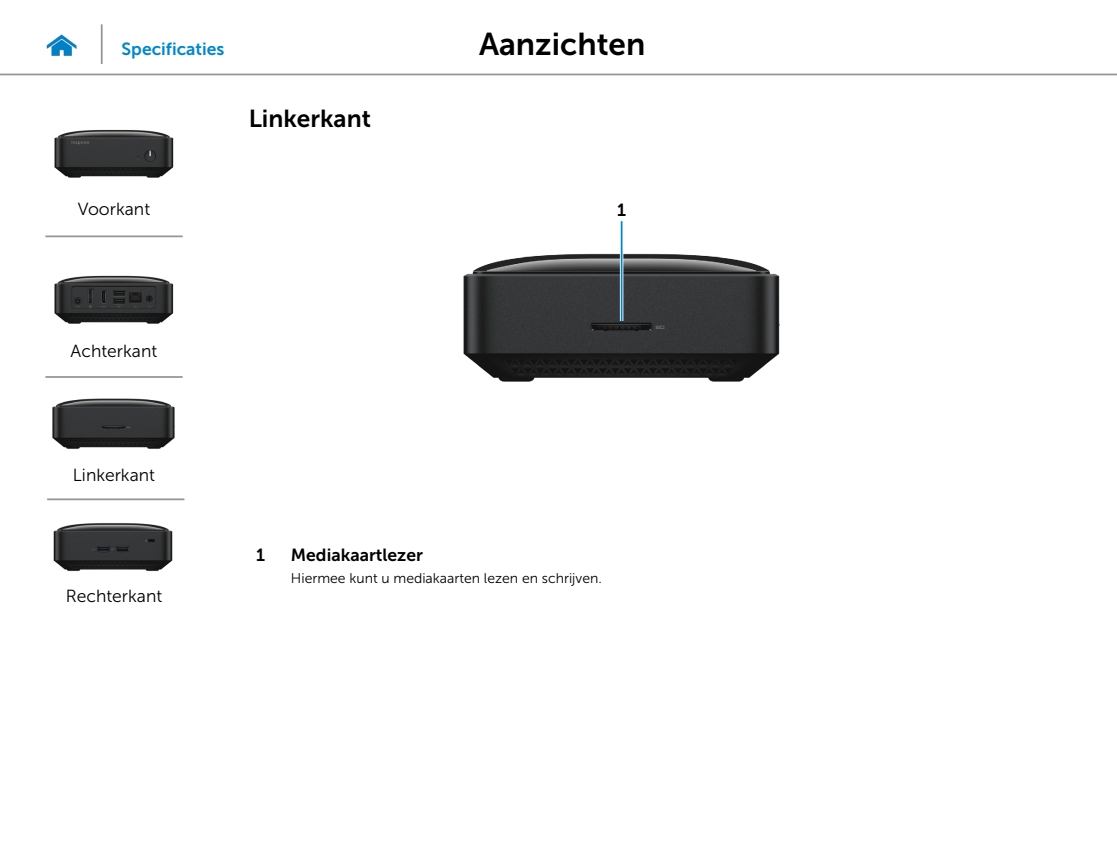
<style>
.page{position:relative;width:1117px;height:844px;background:#fff}
.page>*{position:absolute;margin:0;border:0;box-sizing:border-box;transform-origin:0 0}
.t1{font:31.5px "Museo Sans For Dell 700";color:#000}
.Head2{font:24.5px "Museo Sans For Dell 700";color:#000}
.t2{font:17.5px "Museo Sans For Dell 300";color:#000}
.Callout_Head{font:17.5px "Museo Sans For Dell 700";color:#000}
.t3{font:17.5px "Museo Sans For Dell 700";color:#0087cc}
.Callout-L{font:17.5px "Museo Sans For Dell 700";color:#000}
.Callout_description{font:14px "Museo Sans For Dell 300";color:#000}
</style>
<div class="page">
<hr style="left:0;top:74px;width:1116px;height:1px;background:#939598">
<img style="left:46px;top:34px;width:31px;height:23px">
<img style="left:463px;top:253px;width:317px;height:129px">
<svg style="left:619px;top:221px;width:4px;height:100px"></svg>
<hr style="left:620px;top:221px;width:2px;height:100px;background:#0087cc">
<hr style="left:101px;top:24px;width:2px;height:40px;background:#939598">
<img style="left:54px;top:129px;width:120px;height:49px">
<img style="left:54px;top:275px;width:120px;height:49px">
<img style="left:52px;top:398px;width:123px;height:51px">
<img style="left:53px;top:523px;width:120px;height:49px">
<hr style="left:45px;top:235px;width:138px;height:2px;background:#939598">
<hr style="left:45px;top:376px;width:138px;height:2px;background:#939598">
<hr style="left:47px;top:498px;width:137px;height:2px;background:#939598">
<p class="t3" style="left:122px;top:39px;width:104px">Specificaties</p>
<h1 class="t1" style="left:479px;top:26px;width:168px">Aanzichten</h1>
<p class="t2" style="left:78px;top:200px;width:74px">Voorkant</p>
<p class="t2" style="left:71px;top:341px;width:88px">Achterkant</p>
<p class="t2" style="left:73px;top:465px;width:84px">Linkerkant</p>
<p class="t2" style="left:66px;top:586px;width:98px">Rechterkant</p>
<p class="Head2" style="left:249px;top:104px;width:124px">Linkerkant</p>
<p class="Callout-L" style="left:617px;top:200px;width:10px">1</p>
<p class="Callout_Head" style="left:256px;top:544px;width:10px">1</p>
<p class="Callout_Head" style="left:291px;top:544px;width:134px">Mediakaartlezer</p>
<p class="Callout_description" style="left:291px;top:570px;width:312px">Hiermee kunt u mediakaarten lezen en schrijven.</p>
</div>
